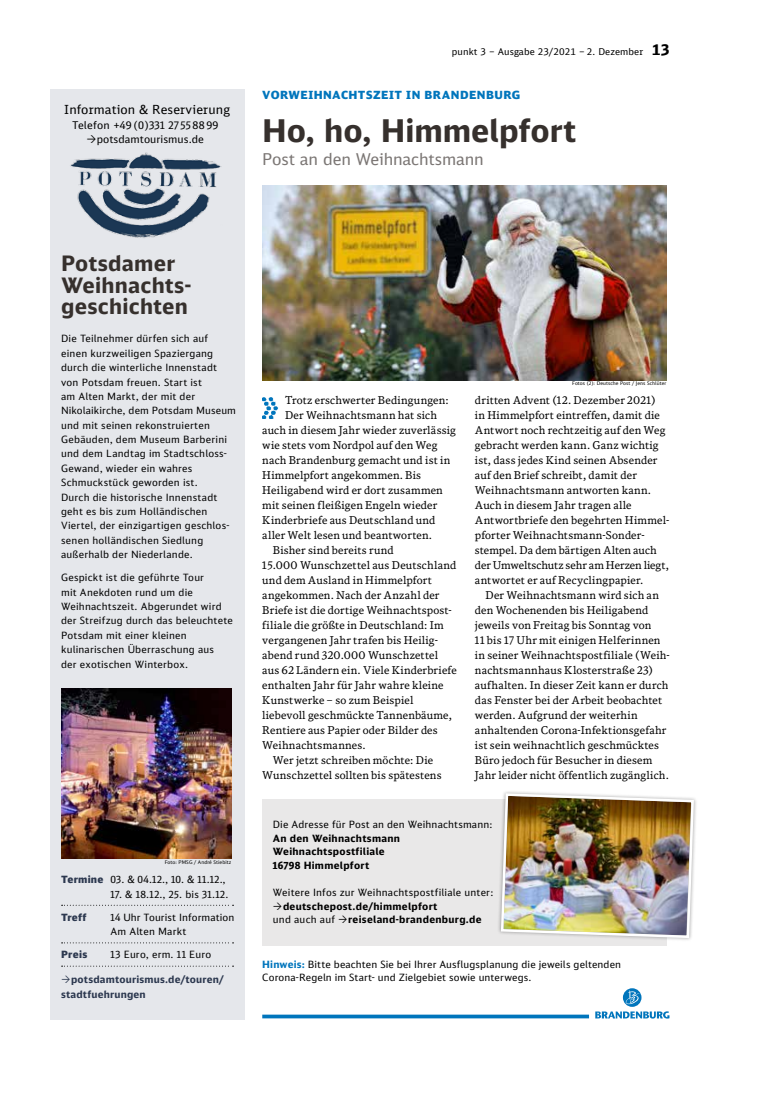
<style>
.page{position:relative;width:762px;height:1117px;background:#fff}
.page>*{position:absolute;margin:0;border:0;box-sizing:border-box;transform-origin:0 0}
.t1{font:700 31.25px "DB Sans Alternate";letter-spacing:-.005em;color:#36302d}
.t2{font:700 21.25px/21.2px "DB Sans Alternate";letter-spacing:.01em;color:#36302d}
.t3{font:16.25px "DB Sans";letter-spacing:-.01em;color:#7b7674}
.t4{font:12.5px "DB Sans";letter-spacing:.01em;color:#000}
.t5{font:900 11.25px "DB Sans";letter-spacing:.04em;color:#0075bc}
.t6{font:10.75px "DB News";letter-spacing:.02em;color:#000}
.t7{font:10.75px "DB News";color:#000}
.t8{font:10.62px/13.8px "DB Sans Alternate";letter-spacing:.005em;color:#000}
.t9{font:10px/14.4px "DB Sans Alternate";letter-spacing:.02em;color:#000}
.t10{font:700 10px/13.5px "DB Sans Alternate";letter-spacing:.03em;color:#000}
.t11{font:10px "DB Sans Alternate";letter-spacing:.045em;color:#000}
.t12{font:700 10px/14.4px "DB Sans Alternate";letter-spacing:.02em;color:#2c384f}
.t13{font:900 10px "DB Sans Alternate";letter-spacing:.025em;color:#2c384f}
.t14{font:9.38px "DB Sans";letter-spacing:.01em;color:#000}
.t15{font:5px "DB Sans Alternate";letter-spacing:.01em;color:#000}
.s1{font-weight:700;font-size:15px}
.s2{font-weight:900;color:#2c384f}
.s3{font-weight:400}
.s4{font-weight:700;color:#0075bc}
</style>
<div class="page">
<div style="left:50px;top:89px;width:195px;height:930px;background:#e5e7eb"></div>
<img style="left:70px;top:152px;width:152px;height:86px">
<svg style="left:62px;top:904px;width:172px;height:1px"></svg>
<svg style="left:62px;top:942px;width:172px;height:1px"></svg>
<svg style="left:62px;top:965px;width:172px;height:1px"></svg>
<img style="left:61px;top:688px;width:170px;height:170px">
<svg style="left:262px;top:1014px;width:238px;height:4px"></svg>
<img style="left:262px;top:397px;width:16px;height:22px">
<img style="left:262px;top:185px;width:404px;height:195px">
<div style="left:262px;top:799px;width:404px;height:146px;background:#e9e8e8"></div>
<div style="left:497px;top:789px;width:201px;height:152px;background:#000;opacity:.35"></div>
<img style="left:500px;top:789px;width:195px;height:230px">
<p class="t4" style="left:64px;top:102px;width:167px">Information &amp; Reservierung</p>
<p class="t8" style="left:97px;top:118px;width:123px;text-indent:-25px">Telefon +49 (0)331 27 55 88 99 potsdamtourismus.de</p>
<p class="t14" style="left:452px;top:46px;width:219px">punkt 3 – Ausgabe 23/2021 – 2. Dezember <span class="s1">13</span></p>
<p class="t5" style="left:262px;top:87px;width:260px">VORWEIHNACHTSZEIT IN BRANDENBURG</p>
<p class="t1" style="left:262px;top:110px;width:316px">Ho, ho, Himmelpfort</p>
<p class="t3" style="left:262px;top:149px;width:223px">Post an den Weihnachtsmann</p>
<p class="t2" style="left:61px;top:252px;width:131px">Potsdamer<br>Weihnachts&shy;geschichten</p>
<p class="t9" style="left:61px;top:331px;width:176px">Die Teilnehmer dürfen sich auf einen kurzweiligen Spaziergang durch die winterliche Innenstadt von Potsdam freuen. Start ist<br>am Alten Markt, der mit der<br>Nikolaikirche, dem Potsdam Museum und mit seinen rekonstruierten<br>Gebäuden, dem Museum Barberini und dem Landtag im Stadtschloss-<br>Gewand, wieder ein wahres<br>Schmuckstück geworden ist.<br>Durch die historische Innenstadt geht es bis zum Holländischen<br>Viertel, der einzigartigen geschlos&shy;senen holländischen Siedlung außerhalb der Niederlande.</p>
<p class="t9" style="left:61px;top:570px;width:173px">Gespickt ist die geführte Tour<br>mit Anekdoten rund um die<br>Weihnachtszeit. Abgerundet wird der Streifzug durch das beleuchtete<br>Potsdam mit einer kleinen kulinarischen Überraschung aus<br>der exotischen Winterbox.</p>
<p class="t15" style="left:165px;top:858px;width:68px">Foto: PMSG / André Stiebitz</p>
<p class="t11" style="left:61px;top:873px;width:166px"><span class="s2">Termine</span> 03. &amp; 04.12., 10. &amp; 11.12.,</p>
<p class="t11" style="left:110px;top:887px;width:119px">17. &amp; 18.12., 25. bis 31.12.</p>
<p class="t13" style="left:61px;top:910px;width:27px">Treff</p>
<p class="t9" style="left:110px;top:909px;width:125px">14 Uhr Tourist Information<br>Am Alten Markt</p>
<p class="t13" style="left:61px;top:948px;width:28px">Preis</p>
<p class="t9" style="left:110px;top:947px;width:102px">13 Euro, erm. 11 Euro</p>
<p class="t12" style="left:61px;top:972px;width:164px;text-indent:10px">potsdamtourismus.de/touren/ stadtfuehrungen</p>
<p class="t6" style="left:285px;top:393px;width:165px">Trotz erschwerter Bedingungen:</p>
<p class="t6" style="left:285px;top:408px;width:153px">Der Weihnachtsmann hat sich</p>
<p class="t6" style="left:262px;top:423px;width:195px">auch in diesem Jahr wieder zuverlässig</p>
<p class="t6" style="left:262px;top:438px;width:177px">wie stets vom Nordpol auf den Weg</p>
<p class="t6" style="left:262px;top:453px;width:190px">nach Brandenburg gemacht und ist in</p>
<p class="t6" style="left:262px;top:468px;width:160px">Himmelpfort angekommen. Bis</p>
<p class="t6" style="left:262px;top:483px;width:182px">Heiligabend wird er dort zusammen</p>
<p class="t6" style="left:262px;top:498px;width:177px">mit seinen fleißigen Engeln wieder</p>
<p class="t6" style="left:262px;top:513px;width:175px">Kinderbriefe aus Deutschland und</p>
<p class="t6" style="left:262px;top:528px;width:171px">aller Welt lesen und beantworten.</p>
<p class="t6" style="left:273px;top:543px;width:122px">Bisher sind bereits rund</p>
<p class="t6" style="left:262px;top:558px;width:196px">15.000 Wunschzettel aus Deutschland</p>
<p class="t6" style="left:262px;top:573px;width:171px">und dem Ausland in Himmelpfort</p>
<p class="t6" style="left:262px;top:588px;width:179px">angekommen. Nach der Anzahl der</p>
<p class="t6" style="left:262px;top:603px;width:191px">Briefe ist die dortige Weihnachtspost-</p>
<p class="t6" style="left:262px;top:618px;width:183px">filiale die größte in Deutschland: Im</p>
<p class="t6" style="left:262px;top:633px;width:177px">vergangenen Jahr trafen bis Heilig-</p>
<p class="t6" style="left:262px;top:648px;width:177px">abend rund 320.000 Wunschzettel</p>
<p class="t6" style="left:262px;top:663px;width:196px">aus 62 Ländern ein. Viele Kinderbriefe</p>
<p class="t6" style="left:262px;top:678px;width:183px">enthalten Jahr für Jahr wahre kleine</p>
<p class="t6" style="left:262px;top:693px;width:153px">Kunstwerke – so zum Beispiel</p>
<p class="t6" style="left:262px;top:708px;width:191px">liebevoll geschmückte Tannenbäume,</p>
<p class="t6" style="left:262px;top:723px;width:177px">Rentiere aus Papier oder Bilder des</p>
<p class="t6" style="left:262px;top:738px;width:105px">Weihnachtsmannes.</p>
<p class="t6" style="left:273px;top:753px;width:162px">Wer jetzt schreiben möchte: Die</p>
<p class="t6" style="left:262px;top:768px;width:181px">Wunschzettel sollten bis spätestens</p>
<p class="t15" style="left:572px;top:380px;width:96px">Fotos (2): Deutsche Post / Jens Schlüter</p>
<p class="t6" style="left:475px;top:393px;width:182px">dritten Advent (12. Dezember 2021)</p>
<p class="t6" style="left:475px;top:408px;width:186px">in Himmelpfort eintreffen, damit die</p>
<p class="t6" style="left:475px;top:423px;width:192px">Antwort noch rechtzeitig auf den Weg</p>
<p class="t6" style="left:475px;top:438px;width:185px">gebracht werden kann. Ganz wichtig</p>
<p class="t6" style="left:475px;top:453px;width:184px">ist, dass jedes Kind seinen Absender</p>
<p class="t6" style="left:475px;top:468px;width:164px">auf den Brief schreibt, damit der</p>
<p class="t6" style="left:475px;top:483px;width:178px">Weihnachtsmann antworten kann.</p>
<p class="t6" style="left:475px;top:498px;width:158px">Auch in diesem Jahr tragen alle</p>
<p class="t6" style="left:475px;top:513px;width:196px">Antwortbriefe den begehrten Himmel-</p>
<p class="t6" style="left:475px;top:528px;width:171px">pforter Weihnachtsmann-Sonder-</p>
<p class="t6" style="left:475px;top:543px;width:183px">stempel. Da dem bärtigen Alten auch</p>
<p class="t7" style="left:475px;top:558px;width:195px">der Umweltschutz sehr am Herzen liegt,</p>
<p class="t6" style="left:475px;top:573px;width:170px">antwortet er auf Recyclingpapier.</p>
<p class="t6" style="left:485px;top:588px;width:175px">Der Weihnachtsmann wird sich an</p>
<p class="t6" style="left:475px;top:603px;width:175px">den Wochenenden bis Heiligabend</p>
<p class="t6" style="left:475px;top:618px;width:178px">jeweils von Freitag bis Sonntag von</p>
<p class="t6" style="left:475px;top:633px;width:187px">11 bis 17 Uhr mit einigen Helferinnen</p>
<p class="t6" style="left:475px;top:648px;width:196px">in seiner Weihnachtspostfiliale (Weih-</p>
<p class="t6" style="left:475px;top:663px;width:179px">nachtsmannhaus Klosterstraße 23)</p>
<p class="t6" style="left:475px;top:678px;width:195px">aufhalten. In dieser Zeit kann er durch</p>
<p class="t6" style="left:475px;top:693px;width:189px">das Fenster bei der Arbeit beobachtet</p>
<p class="t6" style="left:475px;top:708px;width:164px">werden. Aufgrund der weiterhin</p>
<p class="t6" style="left:475px;top:723px;width:193px">anhaltenden Corona-Infektionsgefahr</p>
<p class="t6" style="left:475px;top:738px;width:186px">ist sein weihnachtlich geschmücktes</p>
<p class="t6" style="left:475px;top:753px;width:179px">Büro jedoch für Besucher in diesem</p>
<p class="t6" style="left:475px;top:768px;width:195px">Jahr leider nicht öffentlich zugänglich.</p>
<p class="t10" style="left:273px;top:817px;width:221px"><span class="s3">Die Adresse für Post an den Weihnachtsmann:<br></span>An den Weihnachtsmann<br>Weihnachtspostfiliale<br>16798 Himmelpfort</p>
<p class="t9" style="left:273px;top:885px;width:222px">Weitere Infos zur Weihnachtspostfiliale unter:</p>
<p class="t10" style="left:283px;top:898px;width:156px">deutschepost.de/himmelpfort</p>
<p class="t9" style="left:273px;top:912px;width:64px">und auch auf</p>
<p class="t10" style="left:348px;top:912px;width:135px">reiseland-brandenburg.de</p>
<p class="t9" style="left:262px;top:956px;width:360px;line-height:13.5px"><span class="s4">Hinweis:</span> Bitte beachten Sie bei Ihrer Ausflugsplanung die jeweils geltenden<br>Corona-Regeln im Start- und Zielgebiet sowie unterwegs.</p>
</div>
